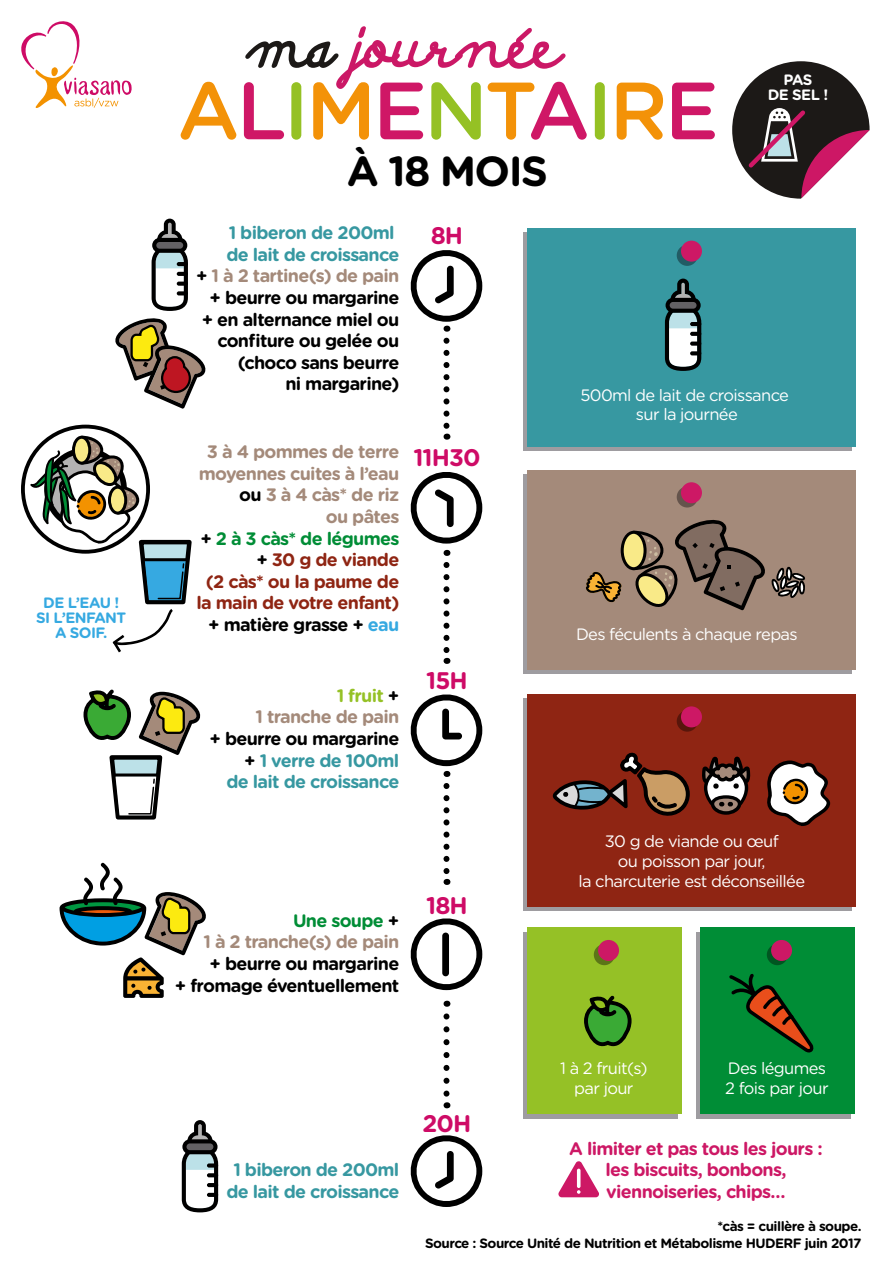
<style>
.page{position:relative;width:893px;height:1263px;background:#fff}
.page>*{position:absolute;margin:0;border:0;box-sizing:border-box;transform-origin:0 0}
.t1{font:500 81px "Gotham Rounded";letter-spacing:-.04em;color:#f39208}
.t2{font:700 60px "Discipuli Britannica";letter-spacing:-.04em;color:#cb1866}
.t3{font:700 42px "Gotham Rounded";letter-spacing:-.04em;color:#000}
.t4{font:700 24px "Gotham Rounded";letter-spacing:-.04em;color:#ce0b66}
.t5{font:700 18px/21.6px "Gotham Rounded";letter-spacing:-.04em;color:#a48a7a;text-align:right}
.t6{font:700 18px/21.6px "Gotham Rounded";letter-spacing:-.04em;color:#000;text-align:right}
.t7{font:700 18px/21.6px "Gotham Rounded";letter-spacing:-.04em;color:#3798a1;text-align:center}
.t8{font:700 18px/21.6px "Gotham Rounded";letter-spacing:-.04em;color:#cd1865;text-align:center}
.t9{font:16.5px/19.8px "Gotham Rounded";letter-spacing:-.04em;color:#fff;text-align:center}
.t10{font:700 15px/15px "Gotham Rounded";letter-spacing:-.04em;color:#36a9e1;text-align:center}
.t11{font:700 15px/15px "Gotham Rounded";color:#fff;text-align:center}
.t12{font:700 13.5px/16.2px "Gotham Rounded";letter-spacing:-.04em;color:#000;text-align:right}
.s1{color:#1c1917}
.s2{color:#cf1766}
.s3{color:#95c124}
.s4{color:#3798a1}
.s5{color:#a48a7a}
.s6{color:#000}
.s7{color:#008d36}
.s8{color:#8f2513}
.s9{color:#36a9e1}
.s10{color:#95c126}
</style>
<div class="page">
<svg style="left:21px;top:21px;width:111px;height:87px"></svg>
<svg style="left:152px;top:248px;width:36px;height:63px"></svg>
<div style="left:152px;top:238px;width:35px;height:15px;background:#000;border-radius:7px"></div>
<svg style="left:157px;top:219px;width:25px;height:20px"></svg>
<hr style="left:177px;top:262px;width:11px;height:4px;background:#000;border-radius:2px">
<svg style="left:177px;top:272px;width:11px;height:4px"></svg>
<svg style="left:177px;top:282px;width:11px;height:4px"></svg>
<svg style="left:177px;top:291px;width:11px;height:4px"></svg>
<div style="left:156px;top:242px;width:27px;height:7px;background:#636164;border-radius:3px"></div>
<svg style="left:182px;top:1151px;width:36px;height:61px"></svg>
<svg style="left:182px;top:1139px;width:36px;height:15px"></svg>
<svg style="left:187px;top:1120px;width:26px;height:21px"></svg>
<svg style="left:207px;top:1163px;width:11px;height:4px"></svg>
<svg style="left:207px;top:1173px;width:11px;height:4px"></svg>
<hr style="left:207px;top:1183px;width:11px;height:4px;background:#000;border-radius:2px">
<svg style="left:207px;top:1193px;width:11px;height:4px"></svg>
<div style="left:187px;top:1143px;width:26px;height:7px;background:#636164;border-radius:3px"></div>
<div style="left:523px;top:232px;width:328px;height:219px;background:#9e9ca0"></div>
<div style="left:527px;top:228px;width:329px;height:219px;background:#3798a1"></div>
<svg style="left:677px;top:245px;width:21px;height:21px"></svg>
<div style="left:681px;top:241px;width:21px;height:21px;background:#cd1865;border-radius:50%"></div>
<svg style="left:665px;top:312px;width:36px;height:59px;background:#a4b1b3"></svg>
<div style="left:665px;top:298px;width:36px;height:15px;background:#000;border-radius:7px"></div>
<svg style="left:670px;top:279px;width:26px;height:20px"></svg>
<hr style="left:690px;top:322px;width:11px;height:4px;background:#000;border-radius:2px">
<svg style="left:690px;top:332px;width:11px;height:4px"></svg>
<svg style="left:690px;top:342px;width:11px;height:4px"></svg>
<svg style="left:690px;top:351px;width:11px;height:4px"></svg>
<div style="left:670px;top:302px;width:27px;height:7px;background:#636164;border-radius:3px"></div>
<div style="left:523px;top:474px;width:328px;height:200px;background:linear-gradient(to right,#9e9ca0,#9e9ca0)"></div>
<div style="left:527px;top:470px;width:329px;height:199px;background:#a48a7a"></div>
<svg style="left:622px;top:532px;width:23px;height:37px"></svg>
<div style="left:621px;top:531px;width:26px;height:39px;border:3px solid #000;border-radius:50%"></div>
<svg style="left:115px;top:318px;width:91px;height:91px"></svg>
<svg style="left:60px;top:863px;width:146px;height:135px"></svg>
<svg style="left:83px;top:689px;width:118px;height:131px"></svg>
<svg style="left:443px;top:341px;width:6px;height:99px"></svg>
<svg style="left:443px;top:565px;width:6px;height:99px"></svg>
<svg style="left:443px;top:786px;width:6px;height:99px"></svg>
<svg style="left:443px;top:1016px;width:6px;height:92px"></svg>
<svg style="left:410px;top:472px;width:72px;height:72px"></svg>
<svg style="left:410px;top:250px;width:72px;height:82px"></svg>
<svg style="left:410px;top:1135px;width:72px;height:72px"></svg>
<svg style="left:410px;top:694px;width:72px;height:83px"></svg>
<svg style="left:410px;top:918px;width:72px;height:72px"></svg>
<div style="left:442px;top:932px;width:7px;height:44px;background:#000;border-radius:3px"></div>
<svg style="left:523px;top:698px;width:328px;height:212px;background:#9b8a8a"></svg>
<div style="left:527px;top:694px;width:329px;height:212px;background:#8f2513"></div>
<svg style="left:677px;top:711px;width:21px;height:21px"></svg>
<div style="left:681px;top:706px;width:21px;height:21px;background:#cd1865;border-radius:50%"></div>
<div style="left:523px;top:932px;width:154px;height:186px;background:#9e9ca0"></div>
<div style="left:527px;top:927px;width:154px;height:187px;background:#95c126"></div>
<svg style="left:594px;top:944px;width:21px;height:21px"></svg>
<div style="left:598px;top:940px;width:21px;height:21px;background:#cd1865;border-radius:50%"></div>
<svg style="left:584px;top:995px;width:48px;height:52px"></svg>
<div style="left:696px;top:932px;width:154px;height:186px;background:#9e9ca0"></div>
<div style="left:700px;top:927px;width:154px;height:187px;background:#008d36"></div>
<svg style="left:767px;top:944px;width:21px;height:21px"></svg>
<div style="left:771px;top:940px;width:21px;height:21px;background:#cd1865;border-radius:50%"></div>
<svg style="left:558px;top:1161px;width:41px;height:36px"></svg>
<svg style="left:21px;top:425px;width:171px;height:228px"></svg>
<svg style="left:729px;top:974px;width:85px;height:78px"></svg>
<svg style="left:585px;top:572px;width:37px;height:30px"></svg>
<svg style="left:630px;top:482px;width:175px;height:129px"></svg>
<svg style="left:732px;top:61px;width:138px;height:138px"></svg>
<svg style="left:767px;top:760px;width:63px;height:66px"></svg>
<svg style="left:552px;top:752px;width:138px;height:64px"></svg>
<svg style="left:702px;top:756px;width:49px;height:59px"></svg>
<p class="t10" style="left:36px;top:594px;width:91px">DE L’EAU !<br>SI L’ENFANT<br>A SOIF.</p>
<h2 class="t2" style="left:248px;top:6px;width:316px"><span class="s1">ma</span> journée</h2>
<h1 class="t1" style="left:177px;top:53px;width:543px">A<span class="s2">L</span><span class="s3">I</span>M<span class="s2">E</span><span class="s3">N</span>T<span class="s2">A</span><span class="s3">I</span>R<span class="s2">E</span></h1>
<h3 class="t3" style="left:347px;top:140px;width:203px">À 18 MOIS</h3>
<p class="t11" style="left:768px;top:71px;width:62px">PAS<br>DE SEL !</p>
<p class="t6" style="left:196px;top:221px;width:205px"><span class="s4">1 biberon de 200ml<br>de lait de croissance<br></span>+ <span class="s5">1 à 2 tartine(s) de pain </span>+ beurre ou margarine + en alternance miel ou confiture ou gelée ou (choco sans beurre<br>ni margarine)</p>
<h3 class="t4" style="left:431px;top:218px;width:34px">8H</h3>
<p class="t5" style="left:196px;top:440px;width:204px">3 à 4 pommes de terre moyennes cuites à l’eau <span class="s6">ou</span> 3 à 4 càs* de riz<br>ou pâtes<br><span class="s6">+</span> <span class="s7">2 à 3 càs* de légumes </span><span class="s6">+</span> <span class="s8">30 g de viande<br>(2 càs* ou la paume de la main de votre enfant) </span><span class="s6">+ matière grasse +</span> <span class="s9">eau</span></p>
<p class="t5" style="left:256px;top:684px;width:145px"><span class="s10">1 fruit</span> <span class="s6">+<br></span>1 tranche de pain</p>
<p class="t7" style="left:210px;top:727px;width:191px;text-align:right"><span class="s6">+ beurre ou margarine +</span> 1 verre de 100ml<br>de lait de croissance</p>
<h3 class="t4" style="left:413px;top:439px;width:69px">11H30</h3>
<h3 class="t4" style="left:426px;top:663px;width:43px">15H</h3>
<p class="t5" style="left:203px;top:909px;width:197px"><span class="s7">Une soupe</span> <span class="s6">+<br></span>1 à 2 tranche(s) de pain</p>
<p class="t6" style="left:175px;top:952px;width:226px">+ beurre ou margarine<br>+ fromage éventuellement</p>
<h3 class="t4" style="left:426px;top:888px;width:43px">18H</h3>
<p class="t9" style="left:581px;top:384px;width:210px">500ml de lait de croissance sur la journée</p>
<p class="t9" style="left:576px;top:624px;width:223px">Des féculents à chaque repas</p>
<p class="t9" style="left:578px;top:831px;width:228px">30 g de viande ou œuf<br>ou poisson par jour,<br>la charcuterie est déconseillée</p>
<p class="t7" style="left:226px;top:1158px;width:174px">1 biberon de 200ml de lait de croissance</p>
<h3 class="t4" style="left:423px;top:1105px;width:50px">20H</h3>
<p class="t9" style="left:560px;top:1058px;width:89px">1 à 2 fruit(s) par jour</p>
<p class="t9" style="left:725px;top:1058px;width:105px;text-align:left">Des légumes<br>2 fois par jour</p>
<p class="t8" style="left:569px;top:1137px;width:255px">A limiter et pas tous les jours : les biscuits, bonbons, viennoiseries, chips…</p>
<p class="t12" style="left:425px;top:1218px;width:438px">*càs = cuillère à soupe.<br>Source : Source Unité de Nutrition et Métabolisme HUDERF juin 2017</p>
</div>
